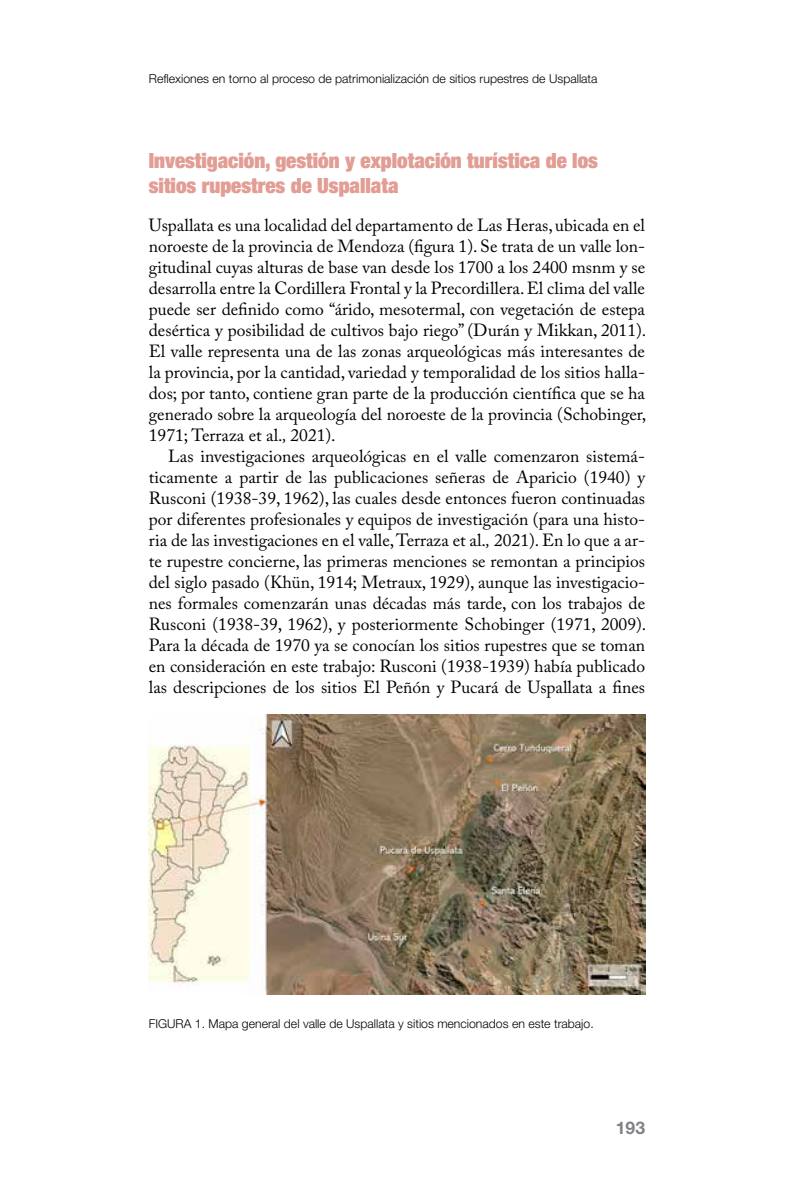
<style>
.page{position:relative;width:794px;height:1191px;background:#fff}
.page>*{position:absolute;margin:0;border:0;box-sizing:border-box;transform-origin:0 0}
.t1{font:900 expanded 21px/25.2px "Helvetica Neue";color:#e29d94}
.t2{font:17.5px/21px "Adobe Caslon Pro";color:#000;text-align:justify}
.t3{font:700 17.5px "Helvetica Neue";color:#808285}
.t4{font:300 12.25px "Helvetica Neue";color:#000}
.s1{font-style:italic}
</style>
<div class="page">
<img style="left:149px;top:714px;width:496px;height:281px">
<p class="t4" style="left:149px;top:71px;width:450px">Reflexiones en torno al proceso de patrimonialización de sitios rupestres de Uspallata</p>
<p class="t1" style="left:149px;top:147px;width:450px">Investigación, gestión y explotación turística de los sitios rupestres de Uspallata</p>
<p class="t2" style="left:149px;top:214px;width:499px">Uspallata es una localidad del departamento de Las Heras, ubicada en el noroeste de la provincia de Mendoza (figura 1). Se trata de un valle lon&shy;gitudinal cuyas alturas de base van desde los 1700 a los 2400 msnm y se desarrolla entre la Cordillera Frontal y la Precordillera. El clima del valle puede ser definido como “árido, mesotermal, con vegetación de estepa desértica y posibilidad de cultivos bajo riego” (Durán y Mikkan, 2011).<br>El valle representa una de las zonas arqueológicas más interesantes de la provincia, por la cantidad, variedad y temporalidad de los sitios halla&shy;dos; por tanto, contiene gran parte de la producción científica que se ha generado sobre la arqueología del noroeste de la provincia (Schobinger, 1971; Terraza et al.<span class="s1">,</span> 2021).</p>
<p class="t2" style="left:149px;top:445px;width:499px;text-indent:19px">Las investigaciones arqueológicas en el valle comenzaron sistemá&shy;ticamente a partir de las publicaciones señeras de Aparicio (1940) y Rusconi (1938-39, 1962), las cuales desde entonces fueron continuadas por diferentes profesionales y equipos de investigación (para una histo&shy;ria de las investigaciones en el valle, Terraza et al.<span class="s1">,</span> 2021). En lo que a ar&shy;te rupestre concierne, las primeras menciones se remontan a principios del siglo pasado (Khün, 1914; Metraux, 1929), aunque las investigacio&shy;nes formales comenzarán unas décadas más tarde, con los trabajos de Rusconi (1938-39, 1962), y posteriormente Schobinger (1971, 2009).<br>Para la década de 1970 ya se conocían los sitios rupestres que se toman en consideración en este trabajo: Rusconi (1938-1939) había publicado las descripciones de los sitios El Peñón y Pucará de Uspallata a fines</p>
<p class="t4" style="left:149px;top:1016px;width:446px">FIGURA 1. Mapa general del valle de Uspallata y sitios mencionados en este trabajo.</p>
<p class="t3" style="left:616px;top:1116px;width:31px">193</p>
</div>
